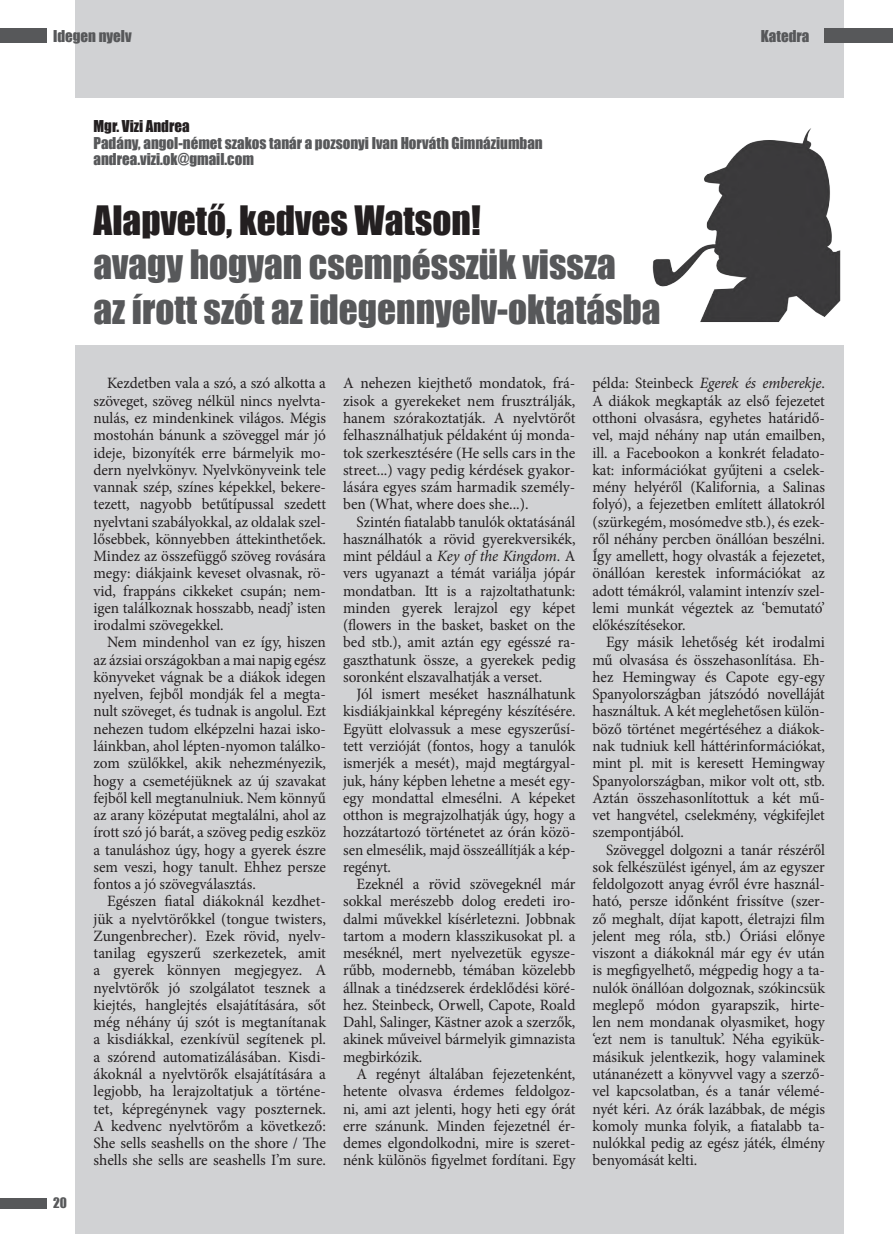
<style>
.page{position:relative;width:893px;height:1234px;background:#fff}
.page>*{position:absolute;margin:0;border:0;box-sizing:border-box;transform-origin:0 0}
.t1{font:37.2px/44.5px "Impact";color:#57585a}
.t2{font:37.2px "Impact";color:#231f20}
.t3{font:15.75px/17.2px "Minion Pro";letter-spacing:-.005em;color:#231f20;text-align:justify}
.t4{font:15px/16.5px "Impact";color:#57585a}
.t5{font:15px "Impact";color:#231f20}
.t6{font:13.35px "Impact";color:#57585a}
.s1{font-style:italic}
</style>
<div class="page">
<div style="left:75px;top:345px;width:769px;height:888px;background:#d1d2d4"></div>
<div style="left:75px;top:0;width:769px;height:98px;background:#d1d2d4"></div>
<img style="left:652px;top:128px;width:189px;height:194px">
<div style="left:825px;top:28px;width:68px;height:15px;background:#57585a"></div>
<div style="left:0;top:28px;width:46px;height:15px;background:#57585a"></div>
<div style="left:0;top:1197px;width:46px;height:11px;background:#57585a"></div>
<p class="t4" style="left:53px;top:28px;width:80px">Idegen nyelv</p>
<p class="t5" style="left:94px;top:114px;width:98px">Mgr. Vizi Andrea</p>
<p class="t4" style="left:94px;top:134px;width:451px">Padány, angol-német szakos tanár a pozsonyi Ivan Horváth Gimnáziumban andrea.vizi.ok@gmail.com</p>
<h1 class="t2" style="left:94px;top:191px;width:389px">Alapvető, kedves Watson!</h1>
<h1 class="t1" style="left:94px;top:241px;width:569px">avagy hogyan csempésszük vissza<br>az írott szót az idegennyelv-oktatásba</h1>
<p class="t4" style="left:761px;top:28px;width:50px">Katedra</p>
<p class="t6" style="left:53px;top:1192px;width:15px">20</p>
<p class="t3" style="left:94px;top:375px;width:234px;text-indent:14px">Kezdetben vala a szó, a szó alkotta a szöveget, szöveg nélkül nincs nyelvta&shy;nulás, ez mindenkinek világos. Mégis mostohán bánunk a szöveggel már jó ideje, bizonyíték erre bármelyik mo&shy;dern nyelvkönyv. Nyelvkönyveink tele vannak szép, színes képekkel, bekere&shy;tezett, nagyobb betűtípussal szedett nyelvtani szabályokkal, az oldalak szel&shy;lősebbek, könnyebben áttekinthetőek.<br>Mindez az összefüggő szöveg rovására megy: diákjaink keveset olvasnak, rö&shy;vid, frappáns cikkeket csupán; nem&shy;igen találkoznak hosszabb, neadj’ isten irodalmi szövegekkel.</p>
<p class="t3" style="left:94px;top:633px;width:234px;text-indent:14px">Nem mindenhol van ez így, hiszen az ázsiai országokban a mai napig egész könyveket vágnak be a diákok idegen nyelven, fejből mondják fel a megta&shy;nult szöveget, és tudnak is angolul. Ezt nehezen tudom elképzelni hazai isko&shy;láinkban, ahol lépten-nyomon találko&shy;zom szülőkkel, akik nehezményezik, hogy a csemetéjüknek az új szavakat fejből kell megtanulniuk. Nem könnyű az arany középutat megtalálni, ahol az írott szó jó barát, a szöveg pedig eszköz a tanuláshoz úgy, hogy a gyerek észre sem veszi, hogy tanult. Ehhez persze fontos a jó szövegválasztás.</p>
<p class="t3" style="left:94px;top:892px;width:234px;text-indent:13px">Egészen fiatal diákoknál kezdhet&shy;jük a nyelvtörőkkel (tongue twisters, Zungenbrecher). Ezek rövid, nyelv&shy;tanilag egyszerű szerkezetek, amit a gyerek könnyen megjegyez. A nyelvtörők jó szolgálatot tesznek a kiejtés, hanglejtés elsajátítására, sőt még néhány új szót is megtanítanak a kisdiákkal, ezenkívül segítenek pl. a szórend automatizálásában. Kisdi&shy;ákoknál a nyelvtörők elsajátítására a legjobb, ha lerajzoltatjuk a történe&shy;tet, képregénynek vagy poszternek.<br>A kedvenc nyelvtörőm a következő:<br>She sells seashells on the shore / The shells she sells are seashells I’m sure.</p>
<p class="t3" style="left:343px;top:375px;width:234px">A nehezen kiejthető mondatok, frá&shy;zisok a gyerekeket nem frusztrálják, hanem szórakoztatják. A nyelvtörőt felhasználhatjuk példaként új monda&shy;tok szerkesztésére (He sells cars in the street...) vagy pedig kérdések gyakor&shy;lására egyes szám harmadik személy&shy;ben (What, where does she...).</p>
<p class="t3" style="left:343px;top:513px;width:234px;text-indent:14px">Szintén fiatalabb tanulók oktatásánál használhatók a rövid gyerekversikék, mint például a <span class="s1">Key of the Kingdom</span>. A vers ugyanazt a témát variálja jópár mondatban. Itt is a rajzoltathatunk: minden gyerek lerajzol egy képet (flowers in the basket, basket on the bed stb.), amit aztán egy egésszé ra&shy;gaszthatunk össze, a gyerekek pedig soronként elszavalhatják a verset.</p>
<p class="t3" style="left:343px;top:685px;width:234px;text-indent:14px">Jól ismert meséket használhatunk kisdiákjainkkal képregény készítésére.<br>Együtt elolvassuk a mese egyszerűsí&shy;tett verzióját (fontos, hogy a tanulók ismerjék a mesét), majd megtárgyal&shy;juk, hány képben lehetne a mesét egy&shy;egy mondattal elmesélni. A képeket otthon is megrajzolhatják úgy, hogy a hozzátartozó történetet az órán közö&shy;sen elmesélik, majd összeállítják a kép&shy;regényt.</p>
<p class="t3" style="left:343px;top:875px;width:234px;text-indent:14px">Ezeknél a rövid szövegeknél már sokkal merészebb dolog eredeti iro&shy;dalmi művekkel kísérletezni. Jobbnak tartom a modern klasszikusokat pl. a meséknél, mert nyelvezetük egysze&shy;rűbb, modernebb, témában közelebb állnak a tinédzserek érdeklődési köré&shy;hez. Steinbeck, Orwell, Capote, Roald Dahl, Salinger, Kästner azok a szerzők, akinek műveivel bármelyik gimnazista megbirkózik.</p>
<p class="t3" style="left:343px;top:1065px;width:234px;text-indent:14px">A regényt általában fejezetenként, hetente olvasva érdemes feldolgoz&shy;ni, ami azt jelenti, hogy heti egy órát erre szánunk. Minden fejezetnél ér&shy;demes elgondolkodni, mire is szeret&shy;nénk különös figyelmet fordítani. Egy</p>
<p class="t3" style="left:592px;top:375px;width:234px">példa: Steinbeck <span class="s1">Egerek és emberekje</span>.<br>A diákok megkapták az első fejezetet otthoni olvasásra, egyhetes határidő&shy;vel, majd néhány nap után emailben, ill. a Facebookon a konkrét feladato&shy;kat: információkat gyűjteni a cselek&shy;mény helyéről (Kalifornia, a Salinas folyó), a fejezetben említett állatokról (szürkegém, mosómedve stb.), és ezek&shy;ről néhány percben önállóan beszélni.<br>Így amellett, hogy olvasták a fejezetet, önállóan kerestek információkat az adott témákról, valamint intenzív szel&shy;lemi munkát végeztek az ‘bemutató’ előkészítésekor.</p>
<p class="t3" style="left:592px;top:633px;width:234px;text-indent:14px">Egy másik lehetőség két irodalmi mű olvasása és összehasonlítása. Eh&shy;hez Hemingway és Capote egy-egy Spanyolországban játszódó novelláját használtuk. A két meglehetősen külön&shy;böző történet megértéséhez a diákok&shy;nak tudniuk kell háttérinformációkat, mint pl. mit is keresett Hemingway Spanyolországban, mikor volt ott, stb.<br>Aztán összehasonlítottuk a két mű&shy;vet hangvétel, cselekmény, végkifejlet szempontjából.</p>
<p class="t3" style="left:592px;top:840px;width:234px;text-indent:14px">Szöveggel dolgozni a tanár részéről sok felkészülést igényel, ám az egyszer feldolgozott anyag évről évre használ&shy;ható, persze időnként frissítve (szer&shy;ző meghalt, díjat kapott, életrajzi film jelent meg róla, stb.) Óriási előnye viszont a diákoknál már egy év után is megfigyelhető, mégpedig hogy a ta&shy;nulók önállóan dolgoznak, szókincsük meglepő módon gyarapszik, hirte&shy;len nem mondanak olyasmiket, hogy ‘ezt nem is tanultuk’. Néha egyikük&shy;másikuk jelentkezik, hogy valaminek utánanézett a könyvvel vagy a szerző&shy;vel kapcsolatban, és a tanár vélemé&shy;nyét kéri. Az órák lazábbak, de mégis komoly munka folyik, a fiatalabb ta&shy;nulókkal pedig az egész játék, élmény benyomását kelti.</p>
</div>
